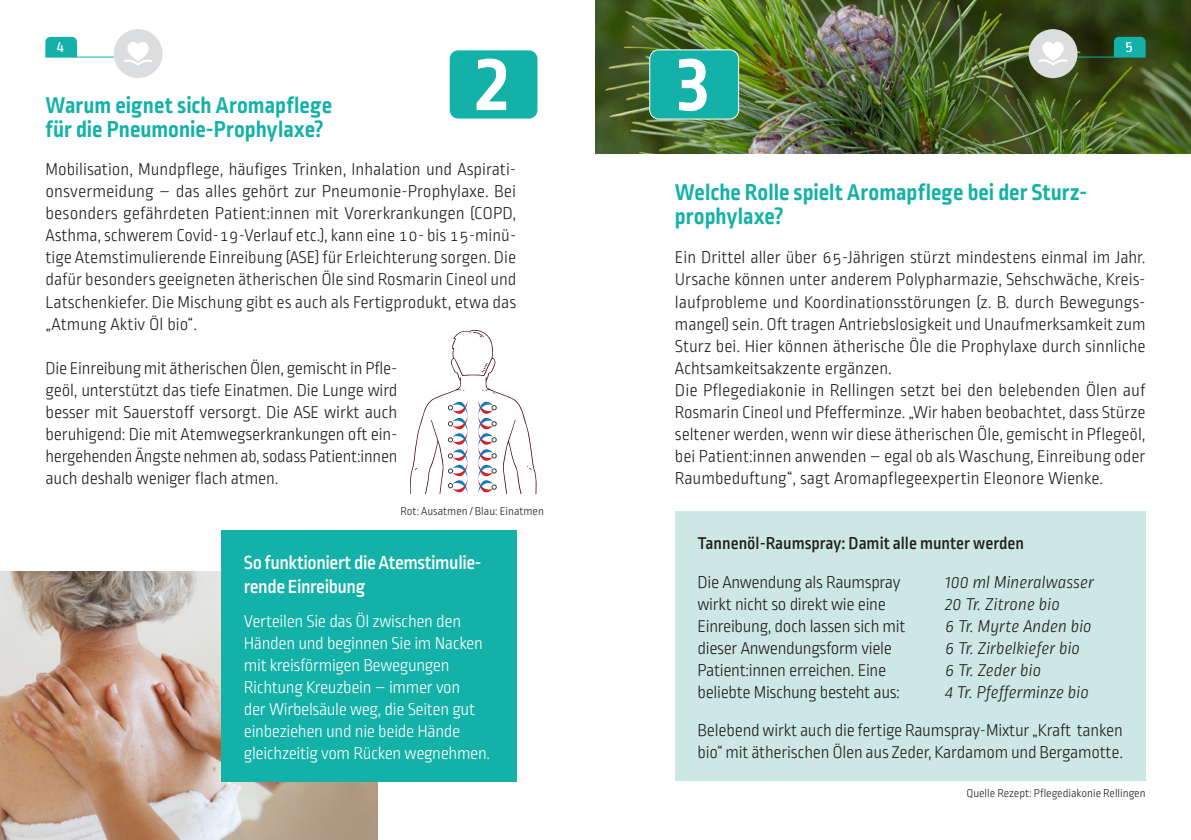
<style>
.page{position:relative;width:1191px;height:840px;background:#fff}
.page>*{position:absolute;margin:0;border:0;box-sizing:border-box;transform-origin:0 0}
.t1{font:700 84px "Ropa Sans Pro";color:#fff}
.pfa_ueberschrift{font:700 24px/24px "Ropa Sans Pro";color:#13b1a8}
.pfa-infotext_uebersc{font:500 20px/24px "Ropa Sans Pro";letter-spacing:-.02em;color:#fff}
.pfa_grundschrift_oE{font:300 18px/22px "Ropa Sans Pro";letter-spacing:-.01em;color:#231f20;text-align:justify}
.pfa-infotext_uebersc-2{font:300 18px/22px "Ropa Sans Pro";letter-spacing:-.02em;color:#fff}
.pfa_grundschrift_oE-2{font:italic 300 18px "Ropa Sans Pro";color:#231f20}
.pfa_grundschrift_oE-3{font:500 18px "Ropa Sans Pro";color:#231f20}
.t2{font:500 15px "Ropa Sans Pro";color:#fff}
.pfa_grundschrift{font:300 12px "Ropa Sans Pro";color:#231f20}
</style>
<div class="page">
<img style="left:0;top:571px;width:377px;height:268px">
<div style="left:221px;top:530px;width:295px;height:251px;background:#13b1a8"></div>
<div style="left:675px;top:511px;width:470px;height:269px;background:#cce7e4"></div>
<img style="left:595px;top:0;width:596px;height:153px">
<div style="left:650px;top:50px;width:88px;height:69px;background:#13b1a8;border-radius:9px"></div>
<div style="left:649px;top:49px;width:90px;height:70px;border:1px solid #fff;border-radius:9px"></div>
<svg style="left:410px;top:330px;width:127px;height:163px"></svg>
<div style="left:449px;top:50px;width:89px;height:69px;background:#13b1a8;border-radius:9px"></div>
<div style="left:449px;top:49px;width:89px;height:70px;border:1px solid #fff;border-radius:9px"></div>
<svg style="left:45px;top:37px;width:32px;height:20px"></svg>
<hr style="left:46px;top:57px;width:73px;height:1px;background:#13b1a8">
<hr style="left:1073px;top:57px;width:72px;height:1px;background:#13b1a8">
<div style="left:114px;top:29px;width:48px;height:49px;background:#dcdddf;border-radius:50%"></div>
<svg style="left:117px;top:36px;width:42px;height:29px"></svg>
<div style="left:1028px;top:29px;width:49px;height:49px;background:#dcdddf;border-radius:50%"></div>
<svg style="left:1032px;top:36px;width:42px;height:29px"></svg>
<svg style="left:1114px;top:37px;width:31px;height:20px"></svg>
<p class="t2" style="left:56px;top:39px;width:10px">4</p>
<p class="t2" style="left:1124px;top:39px;width:10px">5</p>
<p class="t1" style="left:476px;top:35px;width:34px">2</p>
<p class="t1" style="left:677px;top:35px;width:34px">3</p>
<p class="pfa_ueberschrift" style="left:46px;top:94px;width:288px">Warum eignet sich Aromapflege</p>
<p class="pfa_ueberschrift" style="left:46px;top:118px;width:280px">für die Pneumonie-Prophylaxe?</p>
<p class="pfa_grundschrift_oE" style="left:46px;top:159px;width:472px">Mobilisation, Mundpflege, häufiges Trinken, Inhalation und Aspirati&shy;onsvermeidung – das alles gehört zur Pneumonie-Prophylaxe. Bei besonders gefährdeten Patient:innen mit Vorerkrankungen (COPD, Asthma, schwerem Covid-19-Verlauf etc.), kann eine 10- bis 15-minü&shy;tige Atemstimulierende Einreibung (ASE) für Erleichterung sorgen. Die dafür besonders geeigneten ätherischen Öle sind Rosmarin Cineol und Latschenkiefer. Die Mischung gibt es auch als Fertigprodukt, etwa das „Atmung Aktiv Öl bio“.</p>
<p class="pfa_grundschrift_oE" style="left:46px;top:357px;width:353px">Die Einreibung mit ätherischen Ölen, gemischt in Pfle&shy;geöl, unterstützt das tiefe Einatmen. Die Lunge wird besser mit Sauerstoff versorgt. Die ASE wirkt auch beruhigend: Die mit Atemwegserkrankungen oft ein&shy;hergehenden Ängste nehmen ab, sodass Patient:innen auch deshalb weniger flach atmen.</p>
<p class="pfa_ueberschrift" style="left:675px;top:181px;width:414px">Welche Rolle spielt Aromapflege bei der Sturz&shy;prophylaxe?</p>
<p class="pfa_grundschrift_oE" style="left:675px;top:247px;width:472px">Ein Drittel aller über 65-Jährigen stürzt mindestens einmal im Jahr.<br>Ursache können unter anderem Polypharmazie, Sehschwäche, Kreis&shy;laufprobleme und Koordinationsstörungen (z. B. durch Bewegungs&shy;mangel) sein. Oft tragen Antriebslosigkeit und Unaufmerksamkeit zum Sturz bei. Hier können ätherische Öle die Prophylaxe durch sinnliche Achtsamkeitsakzente ergänzen.</p>
<p class="pfa_grundschrift_oE" style="left:675px;top:379px;width:472px">Die Pflegediakonie in Rellingen setzt bei den belebenden Ölen auf Rosmarin Cineol und Pfefferminze. „Wir haben beobachtet, dass Stürze seltener werden, wenn wir diese ätherischen Öle, gemischt in Pflegeöl, bei Patient:innen anwenden – egal ob als Waschung, Einreibung oder Raumbeduftung“, sagt Aromapflegeexpertin Eleonore Wienke.</p>
<p class="pfa_grundschrift" style="left:400px;top:504px;width:145px">Rot: Ausatmen / Blau: Einatmen</p>
<p class="pfa-infotext_uebersc" style="left:244px;top:551px;width:239px">So funktioniert die Atemstimulie&shy;rende Einreibung</p>
<p class="pfa-infotext_uebersc-2" style="left:244px;top:611px;width:248px">Verteilen Sie das Öl zwischen den Händen und beginnen Sie im Nacken mit kreisförmigen Bewegungen Richtung Kreuzbein – immer von<br>der Wirbelsäule weg, die Seiten gut einbeziehen und nie beide Hände gleichzeitig vom Rücken wegnehmen.</p>
<p class="pfa_grundschrift_oE-3" style="left:697px;top:532px;width:328px">Tannenöl-Raumspray: Damit alle munter werden</p>
<p class="pfa_grundschrift_oE" style="left:697px;top:571px;width:209px;text-align:left">Die Anwendung als Raumspray wirkt nicht so direkt wie eine<br>Einreibung, doch lassen sich mit dieser Anwendungsform viele<br>Patient:innen erreichen. Eine beliebte Mischung besteht aus:</p>
<p class="pfa_grundschrift_oE-2" style="left:945px;top:572px;width:150px">100 ml Mineralwasser</p>
<p class="pfa_grundschrift_oE-2" style="left:945px;top:594px;width:116px">20 Tr. Zitrone bio</p>
<p class="pfa_grundschrift_oE-2" style="left:945px;top:616px;width:148px">6 Tr. Myrte Anden bio</p>
<p class="pfa_grundschrift_oE-2" style="left:945px;top:638px;width:136px">6 Tr. Zirbelkiefer bio</p>
<p class="pfa_grundschrift_oE-2" style="left:945px;top:660px;width:97px">6 Tr. Zeder bio</p>
<p class="pfa_grundschrift_oE-2" style="left:945px;top:682px;width:145px">4 Tr. Pfefferminze bio</p>
<p class="pfa_grundschrift_oE" style="left:697px;top:720px;width:427px">Belebend wirkt auch die fertige Raumspray-Mixtur „Kraft tanken bio“ mit ätherischen Ölen aus Zeder, Kardamom und Bergamotte.</p>
<p class="pfa_grundschrift" style="left:966px;top:786px;width:181px">Quelle Rezept: Pflegediakonie Rellingen</p>
</div>
